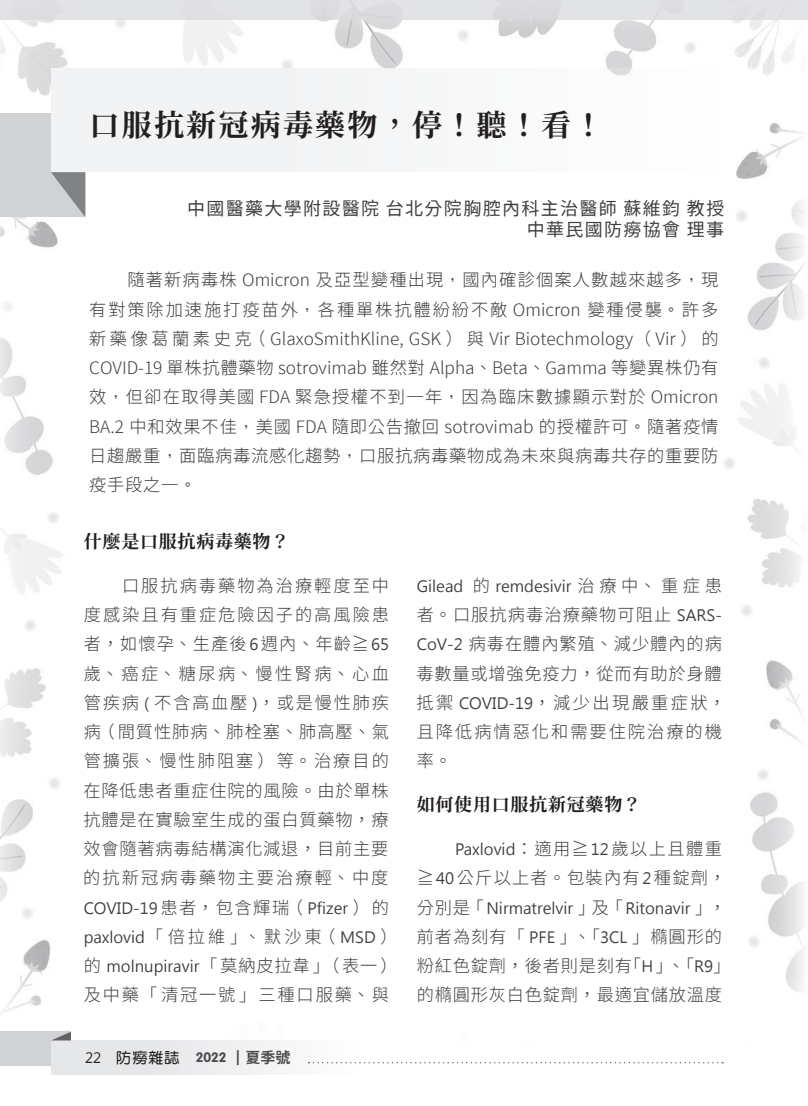
<style>
.page{position:relative;width:808px;height:1106px;background:#fff}
.page>*{position:absolute;margin:0;border:0;box-sizing:border-box;transform-origin:0 0}
.t1{font:30px "Gen Yo Min TW Bold TTF";letter-spacing:.075em;color:#231f20}
.t2{font:18px/21.6px "Taipei Sans TC Beta";letter-spacing:.075em;color:#3e3e3f;text-align:right}
.t3{font:18px "Gen Yo Min TW Bold TTF";letter-spacing:.04em;color:#231f20}
.t4{font:300 17.25px/29.2px "Source Han Sans TC";letter-spacing:.05em;color:#3e3e3f}
.t5{font:300 17.25px/29.2px "Taipei Sans TC Beta";letter-spacing:.045em;color:#3e3e3f;text-align:justify}
.t6{font:300 17.25px/29.2px "Source Han Sans TC";letter-spacing:.105em;color:#3e3e3f}
.t7{font:300 17.25px "Source Han Sans TC";letter-spacing:.07em;color:#3e3e3f}
.t8{font:15.45px/29.2px "Microsoft Jheng Hei";color:#3e3e3f}
.t9{font:15px "DF Yuan Std W7";color:#231f20}
.s1{font-family:"Microsoft Jheng Hei";font-weight:400;font-size:15.45px}
.s2{font-family:"Source Han Sans TC";font-weight:300;font-size:17.25px}
.s3{font-family:"Khmer UI"}
.s4{font-family:"VAG Rounded Std";font-weight:700;font-size:13.5px;color:#4b4c4d}
.s5{font-family:"DF Yuan Std W8";color:#4b4c4d}
.s6{font-family:"Source Han Sans TC";font-weight:700;color:#4b4c4d}
</style>
<div class="page">
<img style="left:0;top:20px;width:805px;height:1055px">
<div style="left:0;top:114px;width:85px;height:103px;background:#d1d2d4"></div>
<svg style="left:51px;top:172px;width:34px;height:45px"></svg>
<div style="left:51px;top:69px;width:672px;height:103px;background:#f2f3f4"></div>
<div style="left:0;top:0;width:808px;height:20px;background:#e2e3e4"></div>
<div style="left:0;top:1031px;width:71px;height:34px;background:#d1d2d4"></div>
<div style="left:51px;top:1040px;width:307px;height:34px;background:linear-gradient(to right,#e1e2e4,#fcfcfc)"></div>
<svg style="left:52px;top:1032px;width:19px;height:8px"></svg>
<svg style="left:309px;top:1061px;width:414px;height:2px"></svg>
<h1 class="t1" style="left:90px;top:108px;width:515px">口服抗新冠病毒藥物，停！聽！看！</h1>
<p class="t2" style="left:187px;top:198px;width:539px">中國醫藥大學附設醫院 台北分院胸腔內科主治醫師 蘇維鈞 教授中華民國防癆協會 理事</p>
<p class="t5" style="left:89px;top:266px;width:631px;text-indent:38px">隨著新病毒株 Omicron 及亞型變種出現，國內確診個案人數越來越多，現有對策除加速施打疫苗外，各種單株抗體紛紛不敵 Omicron 變種侵襲。許多新藥像葛蘭素史克（ GlaxoSmithKline, GSK ）與 Vir Biotechmology（ Vir ）的COVID-19 單株抗體藥物 sotrovimab 雖然對 Alpha、Beta、Gamma 等變異株仍有效，但卻在取得美國 FDA 緊急授權不到一年，因為臨床數據顯示對於 Omicron BA.2 中和效果不佳，美國 FDA 隨即公告撤回 sotrovimab 的授權許可。隨著疫情日趨嚴重，面臨病毒流感化趨勢，口服抗病毒藥物成為未來與病毒共存的重要防疫手段之一。</p>
<p class="t3" style="left:84px;top:531px;width:207px">什麼是口服抗病毒藥物？</p>
<p class="t4" style="left:83px;top:571px;width:307px;text-align:justify;text-indent:39px">口服抗病毒藥物為治療輕度至中度感染且有重症危險因子的高風險患者，如懷孕、生產後<span class="s1">6</span>週內、年齡≧<span class="s1">65</span>歲、癌症、糖尿病、慢性腎病、心血管疾病 <span class="s1">(</span> 不含高血壓 <span class="s1">)</span>，或是慢性肺疾病（間質性肺病、肺栓塞、肺高壓、氣管擴張、慢性肺阻塞）等。治療目的在降低患者重症住院的風險。由於單株抗體是在實驗室生成的蛋白質藥物，療效會隨著病毒結構演化減退，目前主要的抗新冠病毒藥物主要治療輕、中度</p>
<p class="t8" style="left:84px;top:893px;width:315px">COVID-19 <span class="s2">患者，包含輝瑞（</span> Pfizer <span class="s2">）的</span>paxlovid<span class="s2">「倍拉維」、默沙東（</span> MSD <span class="s2">）</span></p>
<p class="t6" style="left:84px;top:951px;width:315px">的 <span class="s1">molnupiravir</span>「莫納皮拉韋」（表一）及中藥「清冠一號」三種口服藥、與</p>
<p class="t9" style="left:85px;top:1049px;width:207px"><span class="s3">22</span> 防癆雜誌 <span class="s4">2022</span> <span class="s5">｜</span><span class="s6">夏季號</span></p>
<p class="t8" style="left:417px;top:571px;width:307px">Gilead <span class="s2">的</span> remdesivir <span class="s2">治療中、重症患</span></p>
<p class="t4" style="left:416px;top:600px;width:311px">者。口服抗病毒治療藥物可阻止 <span class="s1">SARS-<br>CoV-2</span> 病毒在體內繁殖、減少體內的病毒數量或增強免疫力，從而有助於身體抵禦 <span class="s1">COVID-19</span>，減少出現嚴重症狀，且降低病情惡化和需要住院治療的機率。</p>
<p class="t3" style="left:417px;top:794px;width:226px">如何使用口服抗新冠藥物？</p>
<p class="t8" style="left:455px;top:834px;width:269px">Paxlovid<span class="s2">：適用≧</span>12<span class="s2">歲以上且體重</span></p>
<p class="t7" style="left:417px;top:868px;width:311px">≧<span class="s1">40</span>公斤以上者。包裝內有<span class="s1">2</span>種錠劑，</p>
<p class="t8" style="left:417px;top:893px;width:311px"><span class="s2">分別是「</span> Nirmatrelvir <span class="s2">」及「</span> Ritonavir <span class="s2">」，</span></p>
<p class="t4" style="left:417px;top:922px;width:315px">前者為刻有「 <span class="s1">PFE</span> 」、「<span class="s1">3CL</span> 」橢圓形的粉紅色錠劑，後者則是刻有「<span class="s1">H</span>」、「<span class="s1">R9</span>」的橢圓形灰白色錠劑，最適宜儲放溫度</p>
</div>
